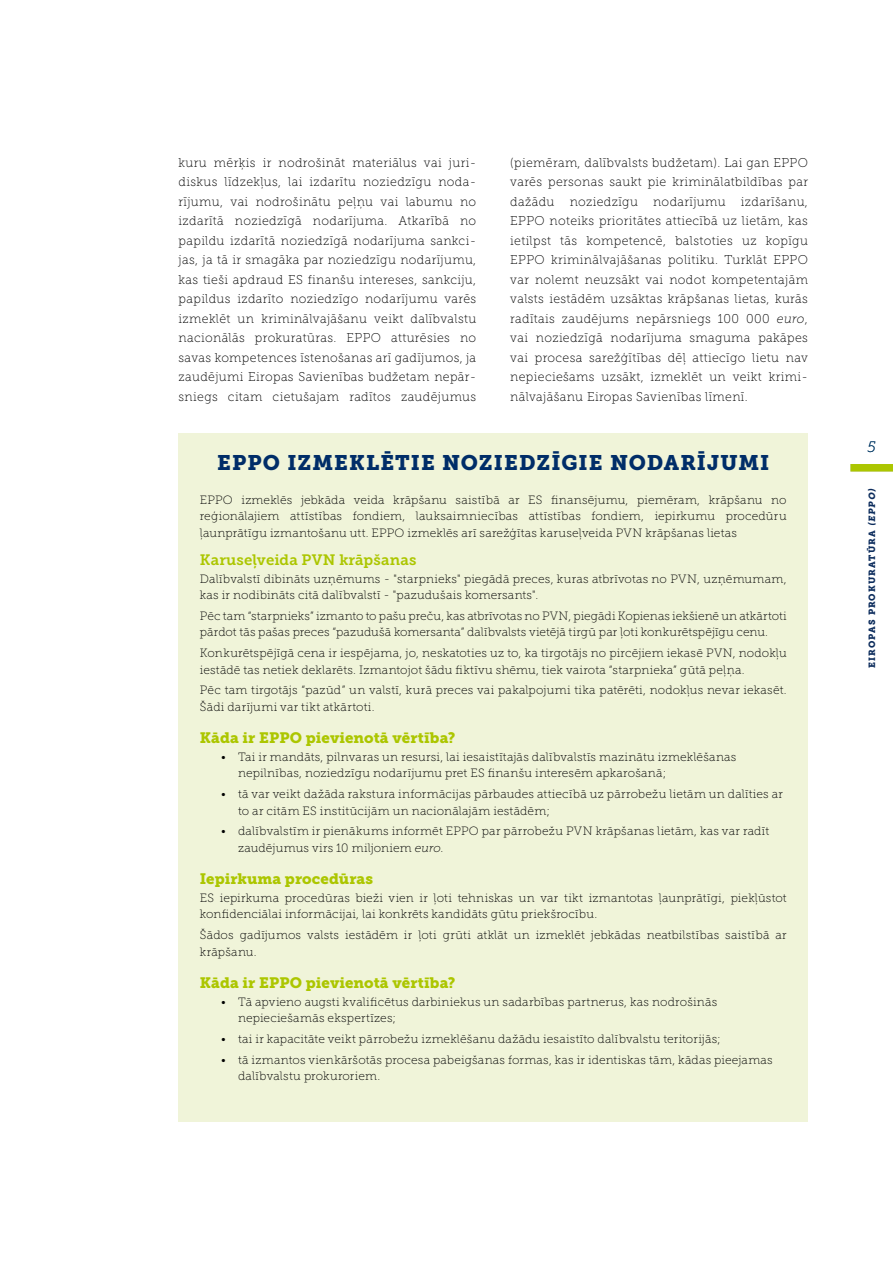
<style>
.page{position:relative;width:893px;height:1263px;background:#fff}
.page>*{position:absolute;margin:0;border:0;box-sizing:border-box;transform-origin:0 0}
.Box_Title{font:21px "Museo Slab 900";letter-spacing:.05em;color:#002d68}
.Box_subtitle{font:15px "Museo Slab 900";letter-spacing:.005em;color:#acc600}
.Box_subtitle-2{font:15px "Museo Slab 700";letter-spacing:.005em;color:#acc600}
.t1{font:italic 15px "Museo Slab 100";color:#003763}
.BODY_Text_-_NOIR{font:12.75px/19.5px "Museo Slab 100";letter-spacing:.03em;color:#000;text-align:justify}
.Box_body{font:12px/16.5px "Museo Slab 100";letter-spacing:.015em;color:#000}
.t2{font:9px "Museo Slab 900";letter-spacing:.12em;color:#0c2c5c}
.s1{font-style:italic}
</style>
<div class="page">
<div style="left:850px;top:464px;width:43px;height:7px;background:#acc600"></div>
<div style="left:179px;top:433px;width:629px;height:689px;background:#f0f4d9"></div>
<p class="BODY_Text_-_NOIR" style="left:179px;top:153px;width:299px">kuru mērķis ir nodrošināt materiālus vai juri&shy;diskus līdzekļus, lai izdarītu noziedzīgu noda&shy;rījumu, vai nodrošinātu peļņu vai labumu no izdarītā noziedzīgā nodarījuma. Atkarībā no papildu izdarītā noziedzīgā nodarījuma sankci&shy;jas, ja tā ir smagāka par noziedzīgu nodarījumu, kas tieši apdraud ES finanšu intereses, sankciju, papildus izdarīto noziedzīgo nodarījumu varēs izmeklēt un kriminālvajāšanu veikt dalībvalstu nacionālās prokuratūras. EPPO atturēsies no savas kompetences īstenošanas arī gadījumos, ja zaudējumi Eiropas Savienības budžetam nepār&shy;sniegs citam cietušajam radītos zaudējumus</p>
<p class="BODY_Text_-_NOIR" style="left:510px;top:153px;width:299px">(piemēram, dalībvalsts budžetam). Lai gan EPPO varēs personas saukt pie kriminālatbildības par dažādu noziedzīgu nodarījumu izdarīšanu, EPPO noteiks prioritātes attiecībā uz lietām, kas ietilpst tās kompetencē, balstoties uz kopīgu EPPO kriminālvajāšanas politiku. Turklāt EPPO var nolemt neuzsākt vai nodot kompetentajām valsts iestādēm uzsāktas krāpšanas lietas, kurās radītais zaudējums nepārsniegs 100 000 <span class="s1">euro</span>, vai noziedzīgā nodarījuma smaguma pakāpes vai procesa sarežģītības dēļ attiecīgo lietu nav nepieciešams uzsākt, izmeklēt un veikt krimi&shy;nālvajāšanu Eiropas Savienības līmenī.</p>
<p class="Box_Title" style="left:217px;top:451px;width:554px">EPPO IZMEKLĒTIE NOZIEDZĪGIE NODARĪJUMI</p>
<p class="Box_body" style="left:200px;top:491px;width:588px;text-align:justify">EPPO izmeklēs jebkāda veida krāpšanu saistībā ar ES finansējumu, piemēram, krāpšanu no reģionālajiem attīstības fondiem, lauksaimniecības attīstības fondiem, iepirkumu procedūru ļaunprātīgu izmantošanu utt. EPPO izmeklēs arī sarežģītas karuseļveida PVN krāpšanas lietas</p>
<p class="Box_subtitle-2" style="left:200px;top:551px;width:218px">Karuseļveida PVN krāpšanas</p>
<p class="Box_body" style="left:200px;top:570px;width:588px">Dalībvalstī dibināts uzņēmums - "starpnieks" piegādā preces, kuras atbrīvotas no PVN, uzņēmumam, kas ir nodibināts citā dalībvalstī - "pazudušais komersants".</p>
<p class="Box_body" style="left:200px;top:607px;width:588px">Pēc tam “starpnieks” izmanto to pašu preču, kas atbrīvotas no PVN, piegādi Kopienas iekšienē un atkārtoti pārdot tās pašas preces “pazudušā komersanta” dalībvalsts vietējā tirgū par ļoti konkurētspējīgu cenu.</p>
<p class="Box_body" style="left:200px;top:645px;width:588px">Konkurētspējīgā cena ir iespējama, jo, neskatoties uz to, ka tirgotājs no pircējiem iekasē PVN, nodokļu iestādē tas netiek deklarēts. Izmantojot šādu fiktīvu shēmu, tiek vairota “starpnieka” gūtā peļņa.</p>
<p class="Box_body" style="left:200px;top:682px;width:588px">Pēc tam tirgotājs “pazūd” un valstī, kurā preces vai pakalpojumi tika patērēti, nodokļus nevar iekasēt.<br>Šādi darījumi var tikt atkārtoti.</p>
<p class="Box_subtitle" style="left:200px;top:729px;width:257px">Kāda ir EPPO pievienotā vērtība?</p>
<p class="Box_body" style="left:238px;top:748px;width:500px;text-indent:-17px">• Tai ir mandāts, pilnvaras un resursi, lai iesaistītajās dalībvalstīs mazinātu izmeklēšanas nepilnības, noziedzīgu nodarījumu pret ES finanšu interesēm apkarošanā;</p>
<p class="Box_body" style="left:238px;top:786px;width:546px;text-indent:-17px">• tā var veikt dažāda rakstura informācijas pārbaudes attiecībā uz pārrobežu lietām un dalīties ar to ar citām ES institūcijām un nacionālajām iestādēm;</p>
<p class="Box_body" style="left:238px;top:823px;width:532px;text-indent:-17px">• dalībvalstīm ir pienākums informēt EPPO par pārrobežu PVN krāpšanas lietām, kas var radīt zaudējumus virs 10 miljoniem <span class="s1">euro</span>.</p>
<p class="Box_subtitle" style="left:200px;top:870px;width:175px">Iepirkuma procedūras</p>
<p class="Box_body" style="left:200px;top:890px;width:588px">ES iepirkuma procedūras bieži vien ir ļoti tehniskas un var tikt izmantotas ļaunprātīgi, piekļūstot konfidenciālai informācijai, lai konkrēts kandidāts gūtu priekšrocību.</p>
<p class="Box_body" style="left:200px;top:927px;width:588px">Šādos gadījumos valsts iestādēm ir ļoti grūti atklāt un izmeklēt jebkādas neatbilstības saistībā ar krāpšanu.</p>
<p class="Box_subtitle" style="left:200px;top:974px;width:257px">Kāda ir EPPO pievienotā vērtība?</p>
<p class="Box_body" style="left:238px;top:993px;width:481px;text-indent:-17px">• Tā apvieno augsti kvalificētus darbiniekus un sadarbības partnerus, kas nodrošinās nepieciešamās ekspertīzes;</p>
<p class="Box_body" style="left:221px;top:1031px;width:501px">• tai ir kapacitāte veikt pārrobežu izmeklēšanu dažādu iesaistīto dalībvalstu teritorijās;</p>
<p class="Box_body" style="left:238px;top:1051px;width:536px;text-indent:-17px">• tā izmantos vienkāršotās procesa pabeigšanas formas, kas ir identiskas tām, kādas pieejamas dalībvalstu prokuroriem.</p>
<p class="t1" style="left:868px;top:439px;width:10px">5</p>
<p class="t2" style="left:867px;top:668px;width:182px;rotate:-90deg">EIROPAS PROKURATŪRA (EPPO)</p>
</div>
